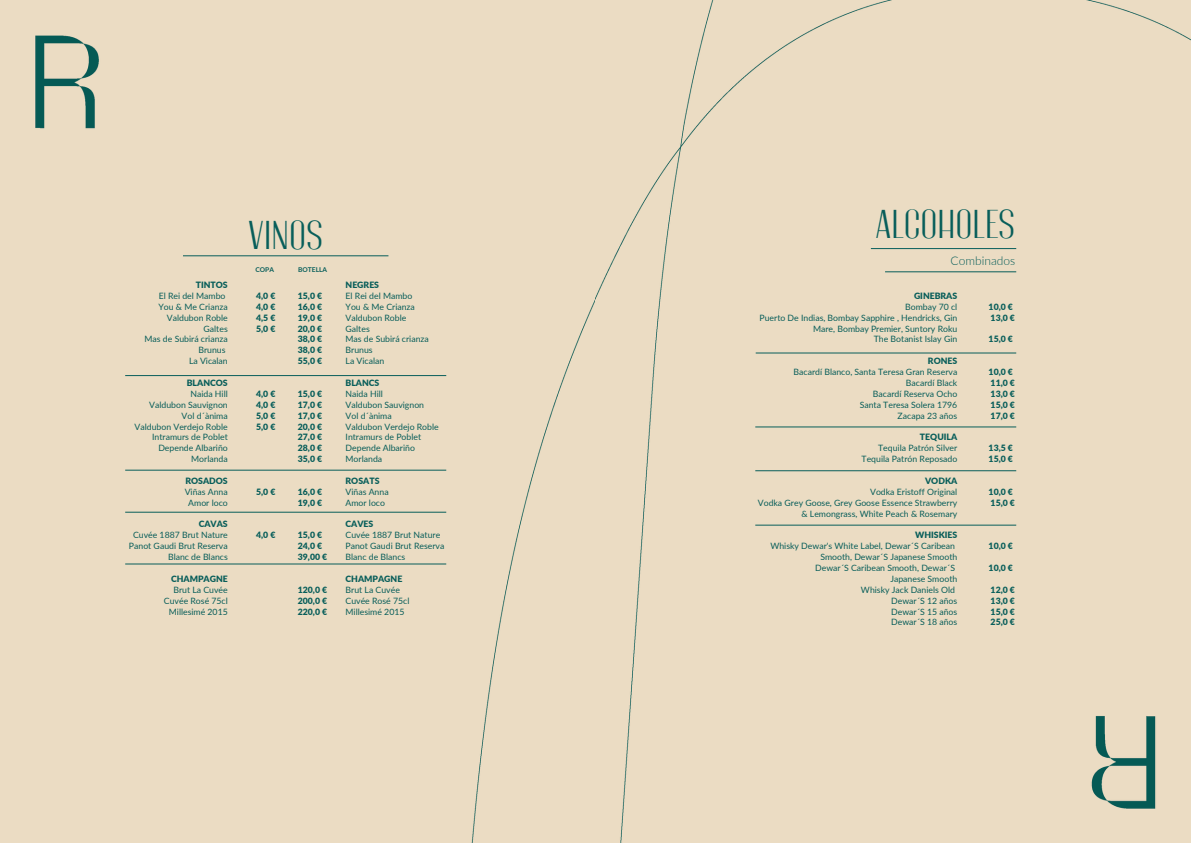
<style>
.page{position:relative;width:1191px;height:843px;background:#fff}
.page>*{position:absolute;margin:0;border:0;box-sizing:border-box;transform-origin:0 0}
.t1{font:40px "Modric";color:#085e5a}
.t2{font:300 12px "Lato";color:#085e5a}
.t3{font:8.7px/10.9px "Lato";color:#085e5a;text-align:right}
.t4{font:900 8.7px/10.9px "Lato";color:#085e5a;text-align:justify}
.t5{font:700 6.6px "Lato";color:#085e5a}
.s1{font-weight:900}
</style>
<div class="page">
<div style="left:0;top:0;width:1190px;height:842px;background:#ebdcc3"></div>
<hr style="left:183px;top:255px;width:205px;height:1px;background:#085e5a">
<hr style="left:125px;top:375px;width:321px;height:1px;background:#085e5a">
<hr style="left:125px;top:469px;width:321px;height:1px;background:#085e5a">
<hr style="left:125px;top:511px;width:321px;height:1px;background:#085e5a">
<hr style="left:125px;top:563px;width:321px;height:1px;background:#085e5a">
<hr style="left:870px;top:248px;width:146px;height:1px;background:#085e5a">
<hr style="left:885px;top:271px;width:131px;height:1px;background:#085e5a">
<hr style="left:755px;top:352px;width:261px;height:1px;background:#085e5a">
<hr style="left:755px;top:426px;width:261px;height:1px;background:#085e5a">
<hr style="left:755px;top:470px;width:261px;height:1px;background:#085e5a">
<hr style="left:755px;top:524px;width:261px;height:1px;background:#085e5a">
<h3 class="t3" style="left:144px;top:279px;width:85px"><span class="s1">TINTOS<br></span>El Rei del Mambo<br>You &amp; Me Crianza<br>Valdubon Roble<br>Galtes<br>Mas de Subirá crianza<br>Brunus<br>La Vicalan</h3>
<h3 class="t3" style="left:135px;top:377px;width:95px"><span class="s1">BLANCOS<br></span>Naida Hill<br>Valdubon Sauvignon<br>Vol d´ànima<br>Valdubon Verdejo Roble<br>Intramurs de Poblet<br>Depende Albariño<br>Morlanda</h3>
<h3 class="t3" style="left:185px;top:475px;width:45px;text-align:center"><span class="s1">ROSADOS<br></span>Viñas Anna<br>Amor loco</h3>
<h3 class="t3" style="left:129px;top:518px;width:100px"><span class="s1">CAVAS<br></span>Cuvée 1887 Brut Nature<br>Panot Gaudi Brut Reserva<br>Blanc de Blancs</h3>
<h3 class="t3" style="left:164px;top:573px;width:65px"><span class="s1">CHAMPAGNE<br></span>Brut La Cuvée<br>Cuvée Rosé 75cl<br>Millesimé 2015</h3>
<h4 class="t1" style="left:248px;top:216px;width:76px">VINOS</h4>
<p class="t5" style="left:255px;top:265px;width:20px">COPA</p>
<h1 class="t5" style="left:298px;top:265px;width:31px">BOTELLA</h1>
<h3 class="t4" style="left:256px;top:290px;width:21px">4,0 €</h3>
<h3 class="t4" style="left:256px;top:301px;width:21px">4,0 € 4,5 € 5,0 €</h3>
<h3 class="t4" style="left:256px;top:388px;width:21px">4,0 €</h3>
<h3 class="t4" style="left:256px;top:399px;width:21px">4,0 € 5,0 € 5,0 €</h3>
<h3 class="t4" style="left:256px;top:486px;width:21px">5,0 €</h3>
<h3 class="t4" style="left:256px;top:529px;width:21px">4,0 €</h3>
<h4 class="t4" style="left:298px;top:290px;width:26px">15,0 € 16,0 € 19,0 € 20,0 € 38,0 € 38,0 € 55,0 €</h4>
<h4 class="t4" style="left:298px;top:388px;width:26px">15,0 € 17,0 € 17,0 €</h4>
<h4 class="t4" style="left:298px;top:420px;width:26px">20,0 € 27,0 € 28,0 € 35,0 €</h4>
<h4 class="t4" style="left:298px;top:486px;width:26px">16,0 €<br>19,0 €</h4>
<h4 class="t4" style="left:298px;top:529px;width:26px">15,0 €</h4>
<h4 class="t4" style="left:298px;top:540px;width:31px">24,0 €<br>39,00 €</h4>
<h4 class="t4" style="left:298px;top:583px;width:31px">120,0 €</h4>
<h4 class="t4" style="left:298px;top:594px;width:31px">200,0 €<br>220,0 €</h4>
<p class="t3" style="left:345px;top:279px;width:85px;text-align:left"><span class="s1">NEGRES<br></span>El Rei del Mambo<br>You &amp; Me Crianza<br>Valdubon Roble<br>Galtes<br>Mas de Subirá crianza<br>Brunus<br>La Vicalan</p>
<p class="t3" style="left:345px;top:377px;width:95px;text-align:left"><span class="s1">BLANCS<br></span>Naida Hill<br>Valdubon Sauvignon<br>Vol d´ànima<br>Valdubon Verdejo Roble<br>Intramurs de Poblet<br>Depende Albariño<br>Morlanda</p>
<h4 class="t3" style="left:345px;top:475px;width:45px;text-align:left"><span class="s1">ROSATS<br></span>Viñas Anna<br>Amor loco</h4>
<h4 class="t3" style="left:345px;top:518px;width:100px;text-align:left"><span class="s1">CAVES<br></span>Cuvée 1887 Brut Nature<br>Panot Gaudi Brut Reserva<br>Blanc de Blancs</h4>
<h4 class="t3" style="left:345px;top:573px;width:65px;text-align:left"><span class="s1">CHAMPAGNE<br></span>Brut La Cuvée<br>Cuvée Rosé 75cl</h4>
<h4 class="t3" style="left:345px;top:605px;width:60px">Millesimé 2015</h4>
<h2 class="t1" style="left:875px;top:206px;width:141px">ALCOHOLES</h2>
<h2 class="t2" style="left:950px;top:253px;width:66px">Combinados</h2>
<h4 class="t3" style="left:759px;top:290px;width:199px"><span class="s1">GINEBRAS<br></span>Bombay 70 cl<br>Puerto De Indias, Bombay Sapphire , Hendricks, Gin<br>Mare, Bombay Premier, Suntory Roku<br>The Botanist Islay Gin</h4>
<h4 class="t3" style="left:793px;top:355px;width:165px"><span class="s1">RONES<br></span>Bacardí Blanco, Santa Teresa Gran Reserva<br>Bacardí Black<br>Bacardí Reserva Ocho<br>Santa Teresa Solera 1796<br>Zacapa 23 años</h4>
<h4 class="t3" style="left:861px;top:431px;width:97px"><span class="s1">TEQUILA<br></span>Tequila Patrón Silver<br>Tequila Patrón Reposado</h4>
<h4 class="t3" style="left:757px;top:475px;width:201px"><span class="s1">VODKA<br></span>Vodka Eristoff Original<br>Vodka Grey Goose, Grey Goose Essence Strawberry &amp; Lemongrass, White Peach &amp; Rosemary</h4>
<h4 class="t3" style="left:770px;top:529px;width:188px"><span class="s1">WHISKIES<br></span>Whisky Dewar's White Label, Dewar´S Caribean<br>Smooth, Dewar´S Japanese Smooth<br>Dewar´S Caribean Smooth, Dewar´S<br>Japanese Smooth<br>Whisky Jack Daniels Old<br>Dewar´S 12 años<br>Dewar´S 15 años<br>Dewar´S 18 años</h4>
<h3 class="t4" style="left:988px;top:301px;width:26px">10,0 €</h3>
<h3 class="t4" style="left:990px;top:312px;width:26px">13,0 €</h3>
<h3 class="t4" style="left:988px;top:333px;width:26px">15,0 €</h3>
<h3 class="t4" style="left:988px;top:366px;width:26px">10,0 €</h3>
<h3 class="t4" style="left:990px;top:377px;width:26px">11,0 € 13,0 € 15,0 €</h3>
<h3 class="t4" style="left:990px;top:409px;width:26px">17,0 €</h3>
<h3 class="t4" style="left:988px;top:442px;width:26px">13,5 €<br>15,0 €</h3>
<h3 class="t4" style="left:988px;top:486px;width:26px">10,0 €</h3>
<h3 class="t4" style="left:990px;top:496px;width:26px">15,0 €</h3>
<h3 class="t4" style="left:988px;top:540px;width:26px">10,0 €</h3>
<h3 class="t4" style="left:988px;top:562px;width:26px">10,0 €</h3>
<h3 class="t4" style="left:990px;top:583px;width:26px">12,0 €</h3>
<h3 class="t4" style="left:990px;top:594px;width:26px">13,0 € 15,0 € 25,0 €</h3>
</div>
